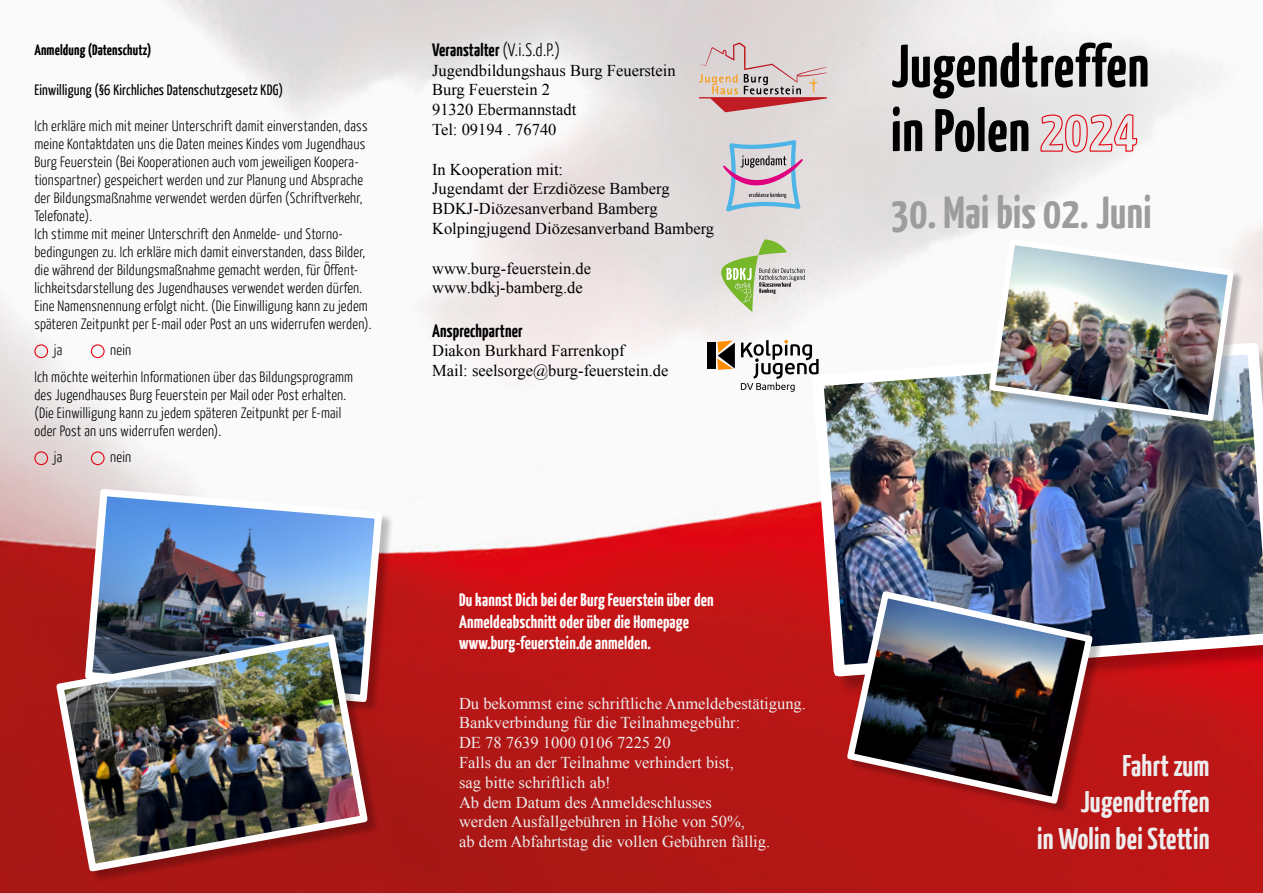
<style>
.page{position:relative;width:1263px;height:893px;background:#fff}
.page>*{position:absolute;margin:0;border:0;box-sizing:border-box;transform-origin:0 0}
.t1{font:700 60px/64.5px "BDKJ";color:#000}
.t2{font:700 45px "BDKJ";color:#9d9d9c}
.t3{font:700 30px/36px "BDKJ";color:#ededed;text-align:right}
.t4{font:700 18px/21.6px "BDKJ";color:#fff}
.t5{font:700 18px "BDKJ";color:#000}
.t6{font:16.5px/19.8px "Times New Roman";color:#000}
.t7{font:16.5px/19.8px "Times New Roman";color:#ededed}
.t8{font:300 15px/18px "BDKJ";color:#000}
.t9{font:15px "BDKJ";color:#000}
.t10{font:700 15px "BDKJ";color:#000}
.s1{font-weight:300}
.s2{color:#e30613}
</style>
<div class="page">
<img style="left:0;top:0;width:1263px;height:893px">
<svg style="left:699px;top:42px;width:128px;height:70px"></svg>
<svg style="left:717px;top:239px;width:88px;height:73px"></svg>
<div style="left:815px;top:346px;width:448px;height:350px;background:#000;opacity:.25"></div>
<img style="left:806px;top:348px;width:457px;height:323px">
<div style="left:849px;top:593px;width:254px;height:222px;background:#000;opacity:.25"></div>
<img style="left:844px;top:587px;width:251px;height:228px">
<div style="left:990px;top:241px;width:254px;height:190px;background:#000;opacity:.25"></div>
<img style="left:986px;top:161px;width:250px;height:338px">
<div style="left:87px;top:491px;width:308px;height:223px;background:#000;opacity:.25"></div>
<svg style="left:82px;top:322px;width:304px;height:547px"></svg>
<div style="left:58px;top:636px;width:322px;height:248px;background:#000;opacity:.25"></div>
<img style="left:52px;top:608px;width:320px;height:285px">
<div style="left:34px;top:344px;width:14px;height:14px;border:1px solid #e30613;border-radius:50%"></div>
<div style="left:91px;top:344px;width:14px;height:14px;border:1px solid #e30613;border-radius:50%"></div>
<div style="left:34px;top:451px;width:14px;height:14px;border:1px solid #e30613;border-radius:50%"></div>
<div style="left:91px;top:451px;width:14px;height:14px;border:1px solid #e30613;border-radius:50%"></div>
<svg style="left:723px;top:140px;width:80px;height:71px"></svg>
<div style="left:707px;top:343px;width:9px;height:26px;background:#000"></div>
<svg style="left:717px;top:341px;width:18px;height:29px"></svg>
<svg style="left:741px;top:340px;width:78px;height:52px"></svg>
<p class="t10" style="left:34px;top:40px;width:119px">Anmeldung (Datenschutz)</p>
<p class="t9" style="left:34px;top:80px;width:250px">Einwilligung (§6 Kirchliches Datenschutzgesetz KDG)</p>
<p class="t8" style="left:34px;top:116px;width:339px">Ich erkläre mich mit meiner Unterschrift damit einverstanden, dass meine Kontaktdaten uns die Daten meines Kindes vom Jugendhaus Burg Feuerstein (Bei Kooperationen auch vom jeweiligen Koopera&shy;tionspartner) gespeichert werden und zur Planung und Absprache der Bildungsmaßnahme verwendet werden dürfen (Schriftverkehr, Telefonate).<br>Ich stimme mit meiner Unterschrift den Anmelde- und Storno&shy;bedingungen zu. Ich erkläre mich damit einverstanden, dass Bilder, die während der Bildungsmaßnahme gemacht werden, für Öffent&shy;lichkeitsdarstellung des Jugendhauses verwendet werden dürfen.<br>Eine Namensnennung erfolgt nicht. (Die Einwilligung kann zu jedem späteren Zeitpunkt per E-mail oder Post an uns widerrufen werden).</p>
<p class="t8" style="left:54px;top:340px;width:10px">ja</p>
<p class="t8" style="left:34px;top:336px;width:320px;line-height:26.5px;text-indent:76px">nein<br>Ich möchte weiterhin Informationen über das Bildungsprogramm</p>
<p class="t8" style="left:34px;top:385px;width:314px">des Jugendhauses Burg Feuerstein per Mail oder Post erhalten. (Die Einwilligung kann zu jedem späteren Zeitpunkt per E-mail oder Post an uns widerrufen werden).</p>
<p class="t8" style="left:54px;top:447px;width:10px">ja</p>
<p class="t8" style="left:110px;top:447px;width:23px">nein</p>
<p class="t5" style="left:432px;top:38px;width:130px">Veranstalter <span class="s1">(V.i.S.d.P.)</span></p>
<p class="t6" style="left:432px;top:60px;width:245px">Jugendbildungshaus Burg Feuerstein<br>Burg Feuerstein 2<br>91320 Ebermannstadt<br>Tel: 09194 . 76740</p>
<p class="t6" style="left:432px;top:159px;width:283px">In Kooperation mit:<br>Jugendamt der Erzdiözese Bamberg<br>BDKJ-Diözesanverband Bamberg<br>Kolpingjugend Diözesanverband Bamberg</p>
<p class="t6" style="left:432px;top:258px;width:161px">www.burg-feuerstein.de www.bdkj-bamberg.de</p>
<p class="t5" style="left:432px;top:318px;width:92px">Ansprechpartner</p>
<p class="t6" style="left:432px;top:341px;width:238px">Diakon Burkhard Farrenkopf<br>Mail: seelsorge@burg-feuerstein.de</p>
<p class="t4" style="left:459px;top:588px;width:256px">Du kannst Dich bei der Burg Feuerstein über den<br>Anmeldeabschnitt oder über die Homepage www.burg-feuerstein.de anmelden.</p>
<p class="t7" style="left:459px;top:693px;width:348px">Du bekommst eine schriftliche Anmeldebestätigung.<br>Bankverbindung für die Teilnahmegebühr:<br>DE 78 7639 1000 0106 7225 20<br>Falls du an der Teilnahme verhindert bist,<br>sag bitte schriftlich ab!<br>Ab dem Datum des Anmeldeschlusses<br>werden Ausfallgebühren in Höhe von 50%,<br>ab dem Abfahrtstag die vollen Gebühren fällig.</p>
<h1 class="t1" style="left:891px;top:31px;width:260px">Jugendtreffen in Polen <span class="s2">2024</span></h1>
<h2 class="t2" style="left:891px;top:182px;width:263px">30. Mai bis 02. Juni</h2>
<h3 class="t3" style="left:1037px;top:747px;width:174px">Fahrt zum<br>Jugendtreffen<br>in Wolin bei Stettin</h3>
</div>
